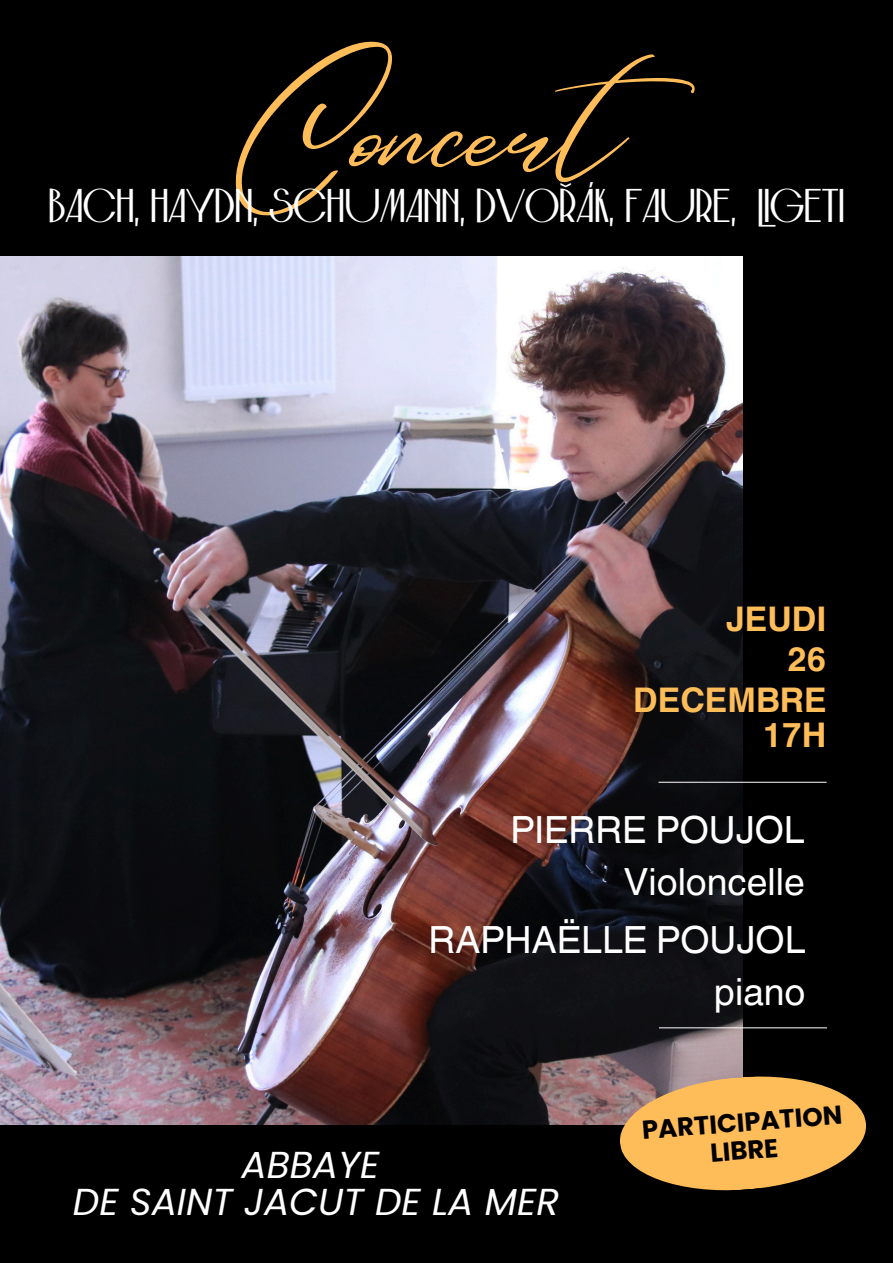
<style>
.page{position:relative;width:893px;height:1263px;background:#000}
.page>*{position:absolute;margin:0;border:0;box-sizing:border-box;transform-origin:0 0}
.t1{font:138.68px "Andasia";color:#ffbd59}
.t2{font:47.25px "ST Titan";color:#fff}
.t3{font:italic 37.5px/37.1px "Poppins";color:#fff;text-align:center}
.t4{font:37.42px/52.3px "Helvetica World";color:#fff;text-align:right}
.t5{font:700 33.97px "Helvetica World";color:#ffbd59}
.t6{font:700 25.95px/27.9px "Poppins";color:#000;text-align:center}
</style>
<div class="page">
<img style="left:0;top:256px;width:742px;height:869px">
<hr style="left:658px;top:782px;width:168px;height:1px;background:#fff">
<hr style="left:659px;top:1027px;width:168px;height:1px;background:#fff">
<svg style="left:617px;top:1072px;width:249px;height:119px"></svg>
<h1 class="t1" style="left:235px;top:25px;width:475px">Concert</h1>
<h2 class="t2" style="left:49px;top:187px;width:797px">BACH, HAYDN, SCHUMANN, DVOŘÁK, FAURE, LIGETI</h2>
<p class="t5" style="left:726px;top:591px;width:102px">JEUDI</p>
<h3 class="t5" style="left:787px;top:631px;width:41px">26</h3>
<p class="t5" style="left:633px;top:672px;width:195px">DECEMBRE</p>
<h3 class="t5" style="left:763px;top:708px;width:65px">17H</h3>
<p class="t4" style="left:510px;top:804px;width:296px">PIERRE POUJOL<br>Violoncelle</p>
<p class="t4" style="left:428px;top:913px;width:378px">RAPHAËLLE POUJOL piano</p>
<p class="t3" style="left:73px;top:1146px;width:488px">ABBAYE<br>DE SAINT JACUT DE LA MER</p>
<h3 class="t6" style="left:641px;top:1115px;width:202px;rotate:-4deg">PARTICIPATION<br>LIBRE</h3>
</div>
